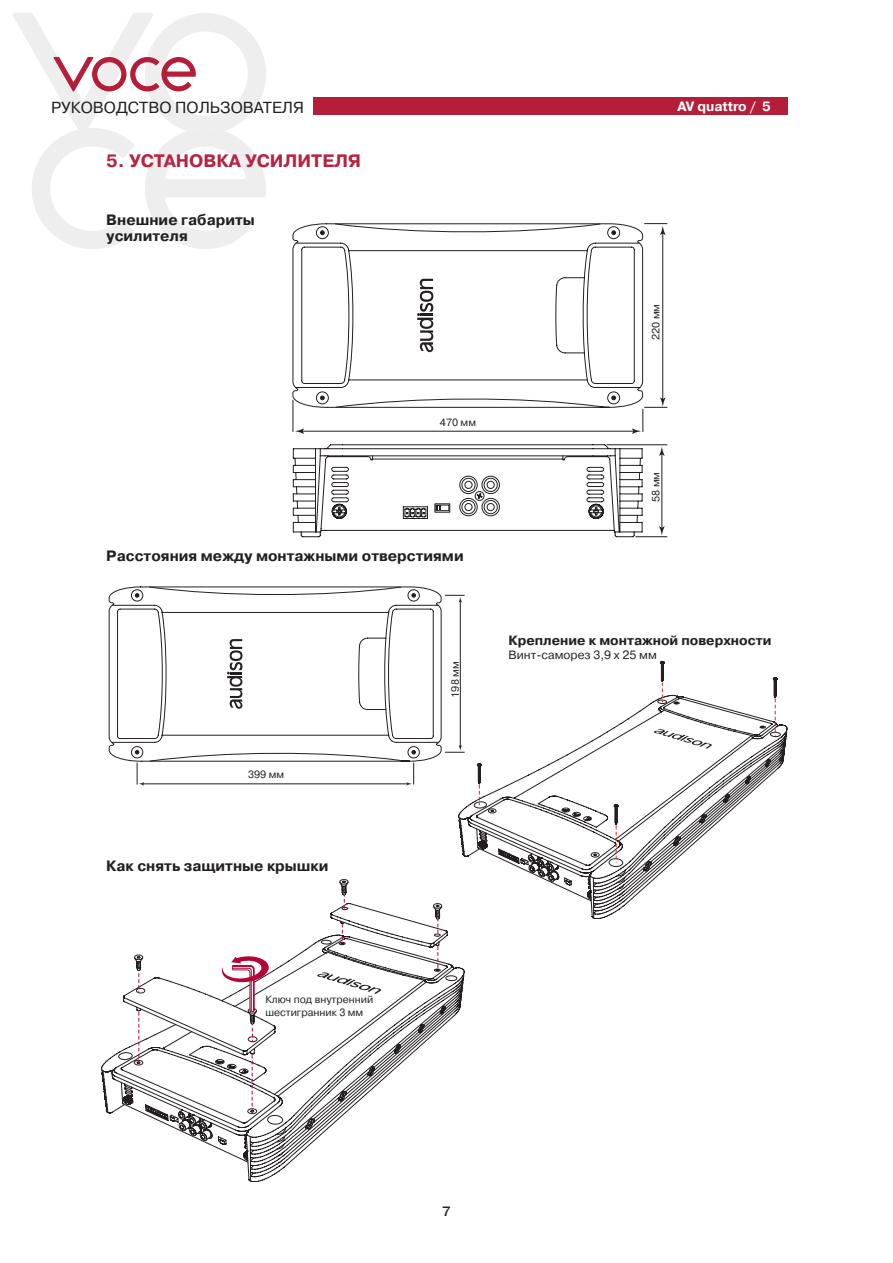
<style>
.page{position:relative;width:893px;height:1263px;background:#fff}
.page>*{position:absolute;margin:0;border:0;box-sizing:border-box;transform-origin:0 0}
.t1{font:700 18px "Pragmatica C";color:#b62442}
.t2{font:16.05px "Pragmatica C";color:#231f20}
.t3{font:700 15px/16.5px "Pragmatica C";color:#231f20}
.t4{font:700 13.5px "Pragmatica C";color:#231f20}
.t5{font:700 13.5px "Pragmatica C";color:#fff}
.t6{font:700 13.5px "Pragmatica Light C";color:#231f20}
.t7{font:12px "Pragmatica C";color:#231f20}
.t8{font:10.5px/12.6px "Pragmatica C";color:#231f20}
</style>
<div class="page">
<svg style="left:13px;top:13px;width:253px;height:236px"></svg>
<div style="left:314px;top:98px;width:474px;height:17px;background:#b51e39"></div>
<svg style="left:111px;top:586px;width:328px;height:176px"></svg>
<svg style="left:227px;top:639px;width:16px;height:70px"></svg>
<hr style="left:143px;top:783px;width:265px;height:1px;background:#231f20">
<hr style="left:460px;top:601px;width:1px;height:145px;background:#231f20">
<svg style="left:445px;top:595px;width:20px;height:7px"></svg>
<svg style="left:137px;top:762px;width:7px;height:23px"></svg>
<svg style="left:298px;top:936px;width:141px;height:18px"></svg>
<svg style="left:330px;top:661px;width:457px;height:287px"></svg>
<svg style="left:121px;top:954px;width:343px;height:228px"></svg>
<svg style="left:295px;top:223px;width:346px;height:185px"></svg>
<svg style="left:417px;top:279px;width:16px;height:73px"></svg>
<hr style="left:302px;top:431px;width:332px;height:1px;background:#231f20">
<svg style="left:295px;top:428px;width:9px;height:6px"></svg>
<hr style="left:662px;top:233px;width:1px;height:167px;background:#231f20">
<svg style="left:644px;top:223px;width:23px;height:12px"></svg>
<svg style="left:632px;top:397px;width:35px;height:37px"></svg>
<hr style="left:293px;top:400px;width:1px;height:32px;background:#231f20">
<svg style="left:293px;top:444px;width:350px;height:93px"></svg>
<hr style="left:661px;top:453px;width:1px;height:76px;background:#231f20">
<svg style="left:659px;top:447px;width:6px;height:9px"></svg>
<svg style="left:659px;top:526px;width:6px;height:9px"></svg>
<hr style="left:607px;top:444px;width:60px;height:1px;background:#231f20">
<hr style="left:635px;top:536px;width:32px;height:1px;background:#231f20">
<p class="t2" style="left:51px;top:98px;width:23px">РУКОВОДСТВО</p>
<p class="t2" style="left:175px;top:98px;width:12px">ПОЛЬЗОВ</p>
<p class="t2" style="left:254px;top:98px;width:20px">АТЕЛЯ</p>
<p class="t1" style="left:106px;top:151px;width:37px">5. УСТАНО</p>
<p class="t1" style="left:203px;top:151px;width:56px">ВКА УСИЛИТЕЛЯ</p>
<p class="t3" style="left:106px;top:211px;width:150px">Внешние габариты усилителя</p>
<p class="t8" style="left:440px;top:416px;width:38px">470 мм</p>
<p class="t3" style="left:106px;top:548px;width:359px">Расстояния между монтажными отверстиями</p>
<p class="t8" style="left:248px;top:768px;width:38px">399 мм</p>
<p class="t3" style="left:106px;top:858px;width:224px">Как снять защитные крышки</p>
<p class="t8" style="left:449px;top:698px;width:38px;rotate:-90deg">198 мм</p>
<p class="t5" style="left:678px;top:99px;width:95px">AV quattro / 5</p>
<p class="t8" style="left:650px;top:340px;width:38px;rotate:-90deg">220 мм</p>
<p class="t8" style="left:650px;top:502px;width:31px;rotate:-90deg">58 мм</p>
<p class="t4" style="left:509px;top:632px;width:264px">Крепление к монтажной поверхности</p>
<p class="t7" style="left:509px;top:648px;width:150px">Винт-саморез 3,9 х 25 мм</p>
<p class="t8" style="left:265px;top:993px;width:109px">Ключ под внутренний шестигранник 3 мм</p>
<p class="t6" style="left:442px;top:1204px;width:10px">7</p>
</div>
